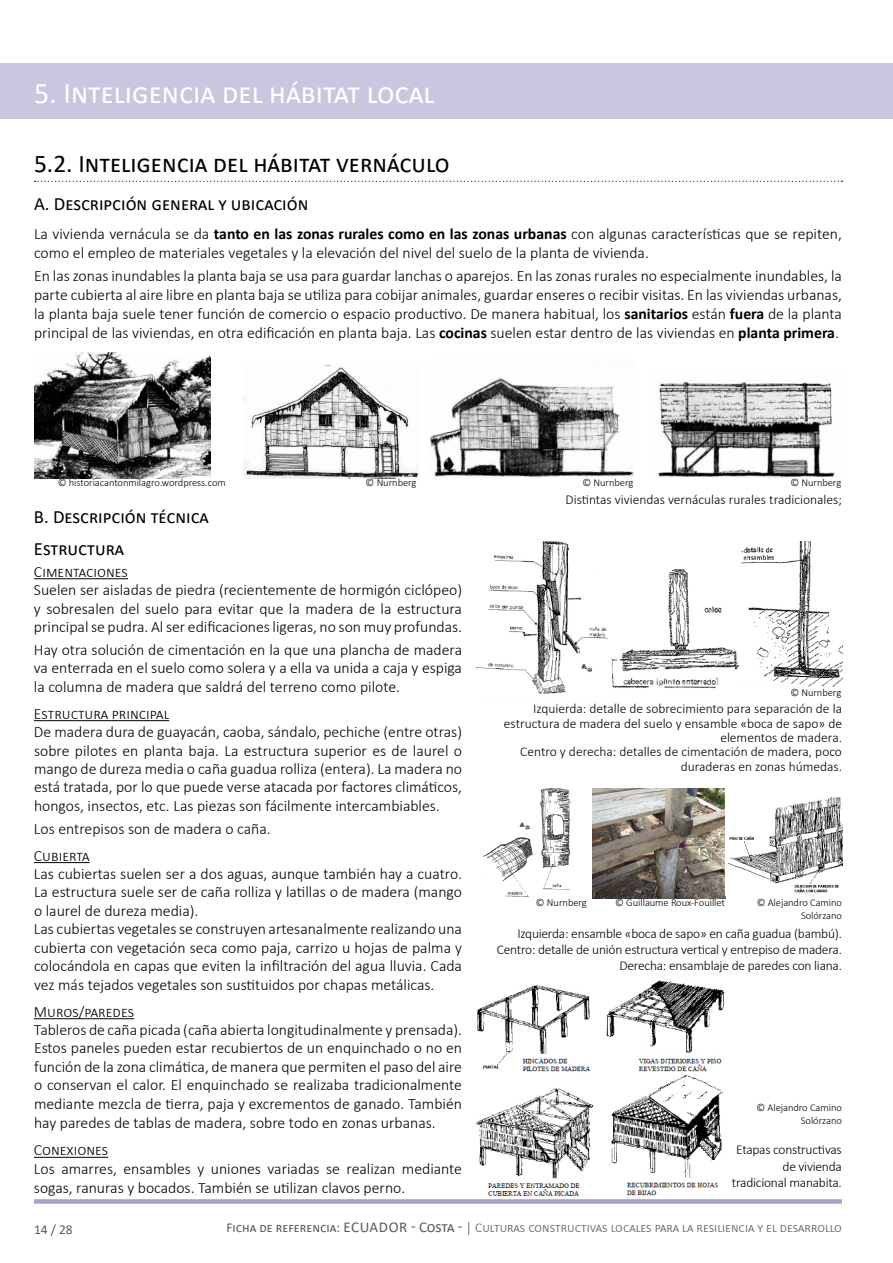
<style>
.page{position:relative;width:893px;height:1263px;background:#fff}
.page>*{position:absolute;margin:0;border:0;box-sizing:border-box;transform-origin:0 0}
.t1{font:30px "Calibri";color:#fff}
.t2{font:25.5px "Calibri";color:#000}
.t3{font:18.75px "Calibri";color:#000}
.t4{font:300 15.75px/18.5px "Calibri";color:#000}
.t5{font:300 13.5px/16.2px "Calibri";letter-spacing:-.015em;color:#000;text-align:right}
.t6{font:300 13.5px "Calibri";color:#58595b}
.t7{font:13.5px "Calibri";color:#58595b}
.t8{font:300 10.5px/12.6px "Calibri";letter-spacing:-.005em;color:#000;text-align:right}
.s1{font-weight:700}
.s2{font-weight:400}
.s3{font-weight:400;font-size:15px}
</style>
<div class="page">
<div style="left:34px;top:1199px;width:808px;height:5px;background:#a4a3ca"></div>
<div style="left:0;top:64px;width:893px;height:55px;background:#c8c7df"></div>
<svg style="left:35px;top:181px;width:807px;height:1px"></svg>
<img style="left:430px;top:378px;width:203px;height:99px">
<img style="left:658px;top:380px;width:177px;height:98px">
<img style="left:34px;top:353px;width:176px;height:125px">
<img style="left:244px;top:367px;width:174px;height:111px">
<hr style="left:34px;top:578px;width:94px;height:1px;background:#000">
<hr style="left:34px;top:720px;width:135px;height:1px;background:#000">
<hr style="left:34px;top:862px;width:56px;height:1px;background:#000">
<hr style="left:34px;top:1018px;width:100px;height:1px;background:#000">
<hr style="left:34px;top:1157px;width:74px;height:1px;background:#000">
<img style="left:476px;top:541px;width:263px;height:154px">
<img style="left:741px;top:541px;width:101px;height:146px">
<img style="left:476px;top:985px;width:115px;height:87px">
<img style="left:483px;top:788px;width:89px;height:109px">
<img style="left:592px;top:788px;width:133px;height:110px">
<img style="left:727px;top:797px;width:115px;height:96px">
<img style="left:476px;top:1088px;width:118px;height:108px">
<img style="left:606px;top:980px;width:119px;height:216px">
<h1 class="t1" style="left:34px;top:72px;width:402px">5. Inteligencia del hábitat local</h1>
<h2 class="t2" style="left:34px;top:146px;width:417px">5.2. Inteligencia del hábitat vernáculo</h2>
<p class="t3" style="left:34px;top:190px;width:276px">A. Descripción general y ubicación</p>
<p class="t4" style="left:34px;top:224px;width:809px;line-height:18.9px">La vivienda vernácula se da <span class="s1">tanto en las zonas rurales como en las zonas urbanas</span> con algunas características que se repiten, como el empleo de materiales vegetales y la elevación del nivel del suelo de la planta de vivienda.</p>
<p class="t4" style="left:34px;top:267px;width:809px;line-height:18.9px;text-align:justify">En las zonas inundables la planta baja se usa para guardar lanchas o aparejos. En las zonas rurales no especialmente inundables, la parte cubierta al aire libre en planta baja se utiliza para cobijar animales, guardar enseres o recibir visitas. En las viviendas urbanas, la planta baja suele tener función de comercio o espacio productivo. De manera habitual, los <span class="s1">sanitarios</span> están <span class="s1">fuera</span> de la planta principal de las viviendas, en otra edificación en planta baja. Las <span class="s1">cocinas</span> suelen estar dentro de las viviendas en <span class="s1">planta primera</span>.</p>
<p class="t8" style="left:58px;top:476px;width:170px">© historiacantonmilagro.wordpress.com</p>
<p class="t8" style="left:366px;top:476px;width:52px">© Nurnberg</p>
<p class="t8" style="left:582px;top:476px;width:52px">© Nurnberg</p>
<p class="t8" style="left:790px;top:476px;width:52px">© Nurnberg</p>
<p class="t3" style="left:34px;top:503px;width:176px">B. Descripción técnica</p>
<p class="t3" style="left:34px;top:536px;width:92px">Estructura</p>
<p class="t4" style="left:34px;top:562px;width:430px">Cimentaciones<br>Suelen ser aisladas de piedra (recientemente de hormigón ciclópeo) y sobresalen del suelo para evitar que la madera de la estructura principal se pudra. Al ser edificaciones ligeras, no son muy profundas.</p>
<p class="t4" style="left:34px;top:640px;width:430px;text-align:justify">Hay otra solución de cimentación en la que una plancha de madera va enterrada en el suelo como solera y a ella va unida a caja y espiga la columna de madera que saldrá del terreno como pilote.</p>
<p class="t4" style="left:34px;top:704px;width:430px">Estructura principal<br>De madera dura de guayacán, caoba, sándalo, pechiche (entre otras) sobre pilotes en planta baja. La estructura superior es de laurel o mango de dureza media o caña guadua rolliza (entera). La madera no está tratada, por lo que puede verse atacada por factores climáticos, hongos, insectos, etc. Las piezas son fácilmente intercambiables.</p>
<p class="t4" style="left:34px;top:815px;width:238px;line-height:27px">Los entrepisos son de madera o caña.<br>Cubierta</p>
<p class="t4" style="left:34px;top:864px;width:430px">Las cubiertas suelen ser a dos aguas, aunque también hay a cuatro.<br>La estructura suele ser de caña rolliza y latillas o de madera (mango o laurel de dureza media).<br>Las cubiertas vegetales se construyen artesanalmente realizando una cubierta con vegetación seca como paja, carrizo u hojas de palma y colocándola en capas que eviten la infiltración del agua lluvia. Cada vez más tejados vegetales son sustituidos por chapas metálicas.</p>
<p class="t4" style="left:34px;top:1002px;width:430px">Muros/paredes<br>Tableros de caña picada (caña abierta longitudinalmente y prensada).<br>Estos paneles pueden estar recubiertos de un enquinchado o no en función de la zona climática, de manera que permiten el paso del aire o conservan el calor. El enquinchado se realizaba tradicionalmente mediante mezcla de tierra, paja y excrementos de ganado. También hay paredes de tablas de madera, sobre todo en zonas urbanas.</p>
<p class="t4" style="left:34px;top:1140px;width:430px;line-height:18.9px">Conexiones<br>Los amarres, ensambles y uniones variadas se realizan mediante sogas, ranuras y bocados. También se utilizan clavos perno.</p>
<p class="t5" style="left:566px;top:492px;width:278px">Distintas viviendas vernáculas rurales tradicionales;</p>
<p class="t8" style="left:790px;top:686px;width:52px">© Nurnberg</p>
<p class="t5" style="left:504px;top:702px;width:340px;line-height:14.2px">Izquierda: detalle de sobrecimiento para separación de la estructura de madera del suelo y ensamble «boca de sapo» de elementos de madera.<br>Centro y derecha: detalles de cimentación de madera, poco duraderas en zonas húmedas.</p>
<p class="t8" style="left:536px;top:896px;width:52px">© Nurnberg</p>
<p class="t8" style="left:615px;top:896px;width:111px">© Guillaume Roux-Fouillet</p>
<p class="t8" style="left:757px;top:896px;width:87px">© Alejandro Camino<br>Solórzano</p>
<p class="t5" style="left:497px;top:925px;width:347px">Izquierda: ensamble «boca de sapo» en caña guadua (bambú).<br>Centro: detalle de unión estructura vertical y entrepiso de madera.<br>Derecha: ensamblaje de paredes con liana.</p>
<p class="t8" style="left:757px;top:1101px;width:87px">© Alejandro Camino<br>Solórzano</p>
<p class="t5" style="left:732px;top:1142px;width:112px">Etapas constructivas de vivienda tradicional manabita.</p>
<p class="t7" style="left:34px;top:1220px;width:40px">14 / 28</p>
<p class="t6" style="left:226px;top:1219px;width:617px"><span class="s2">Ficha de referencia:</span> <span class="s3">ECUADOR - Costa -</span> │ Culturas constructivas locales para la resiliencia y el desarrollo</p>
</div>
